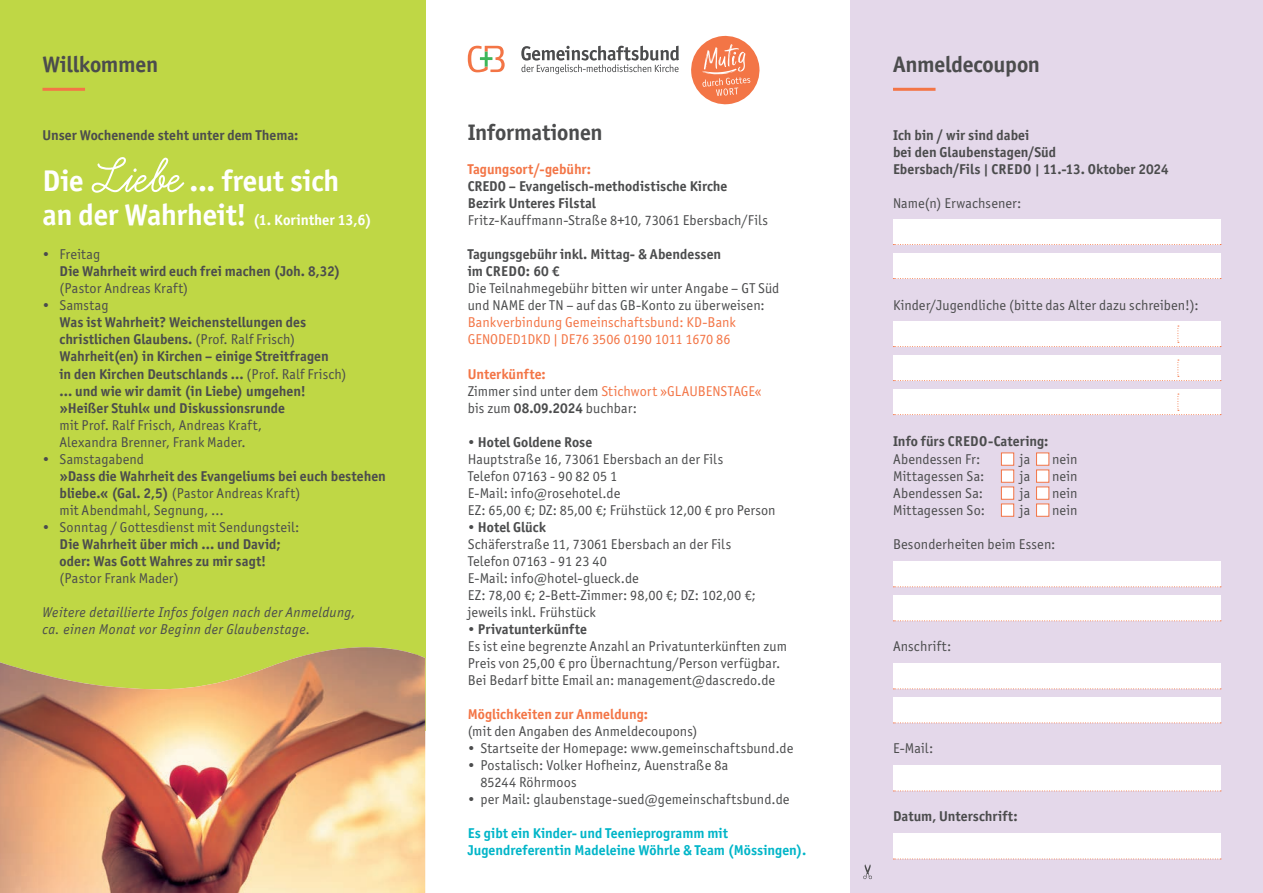
<style>
.page{position:relative;width:1263px;height:893px;background:#fff}
.page>*{position:absolute;margin:0;border:0;box-sizing:border-box;transform-origin:0 0}
.t1{font:700 30px "Officina Sans ITC Std";letter-spacing:-.01em;color:#fff}
.t2{font:700 22.5px "Officina Sans ITC Std";letter-spacing:-.01em;color:#4b4c4d}
.t3{font:700 15px "Officina Sans ITC Std";color:#fff}
.t4{font:14.25px/17px "Officina Sans ITC Std";letter-spacing:.01em;color:#4b4c4d}
.t5{font:700 14.25px/17px "Officina Sans ITC Std";color:#4b4c4d}
.t6{font:italic 14.25px/17px "Officina Sans ITC Std";letter-spacing:.03em;color:#4b4c4d}
.t7{font:700 14.25px/17px "Officina Sans ITC Std";color:#00b5c8}
.t8{font:14.25px/17px "Officina Sans ITC Std";letter-spacing:.005em;color:#f37546}
.t9{font:700 14.25px "Officina Sans ITC Std";color:#f37546}
.s1{font-family:"Learning Curve";font-size:52.5px}
.s2{font-size:30px}
.s3{font-weight:400}
.s4{font-weight:700;color:#f37546}
.s5{color:#f37546}
.s6{font-weight:700}
</style>
<div class="page">
<div style="left:850px;top:0;width:413px;height:893px;background:#e4d8ea"></div>
<div style="left:893px;top:219px;width:327px;height:25px;background:#fff"></div>
<div style="left:893px;top:253px;width:327px;height:26px;background:#fff"></div>
<div style="left:893px;top:355px;width:327px;height:26px;background:#fff"></div>
<div style="left:893px;top:389px;width:327px;height:26px;background:#fff"></div>
<div style="left:893px;top:561px;width:327px;height:26px;background:#fff"></div>
<div style="left:893px;top:595px;width:327px;height:26px;background:#fff"></div>
<div style="left:893px;top:663px;width:327px;height:26px;background:#fff"></div>
<div style="left:893px;top:697px;width:327px;height:26px;background:#fff"></div>
<div style="left:893px;top:765px;width:327px;height:26px;background:#fff"></div>
<div style="left:893px;top:833px;width:327px;height:26px;background:#fff"></div>
<div style="left:893px;top:321px;width:327px;height:26px;background:#fff"></div>
<div style="left:0;top:0;width:425px;height:730px;background:#bfd745"></div>
<hr style="left:43px;top:88px;width:42px;height:3px;background:#f37546">
<div style="left:1001px;top:453px;width:13px;height:13px;background:#fff;border:1px solid #f37546"></div>
<div style="left:1036px;top:453px;width:13px;height:13px;background:#fff;border:1px solid #f37546"></div>
<div style="left:1001px;top:470px;width:13px;height:13px;background:#fff;border:1px solid #f37546"></div>
<div style="left:1036px;top:470px;width:13px;height:13px;background:#fff;border:1px solid #f37546"></div>
<div style="left:1001px;top:487px;width:13px;height:13px;background:#fff;border:1px solid #f37546"></div>
<div style="left:1036px;top:487px;width:13px;height:13px;background:#fff;border:1px solid #f37546"></div>
<div style="left:1001px;top:504px;width:13px;height:13px;background:#fff;border:1px solid #f37546"></div>
<div style="left:1036px;top:504px;width:13px;height:13px;background:#fff;border:1px solid #f37546"></div>
<hr style="left:893px;top:88px;width:42px;height:3px;background:#f37546">
<svg style="left:468px;top:46px;width:37px;height:26px"></svg>
<svg style="left:521px;top:46px;width:158px;height:28px"></svg>
<img style="left:0;top:692px;width:425px;height:201px">
<img style="left:0;top:647px;width:425px;height:45px">
<svg style="left:893px;top:244px;width:328px;height:1px"></svg>
<svg style="left:893px;top:278px;width:328px;height:1px"></svg>
<svg style="left:893px;top:620px;width:328px;height:1px"></svg>
<svg style="left:893px;top:586px;width:328px;height:1px"></svg>
<svg style="left:893px;top:688px;width:328px;height:1px"></svg>
<svg style="left:893px;top:722px;width:328px;height:1px"></svg>
<svg style="left:893px;top:790px;width:328px;height:1px"></svg>
<svg style="left:893px;top:859px;width:328px;height:1px"></svg>
<svg style="left:863px;top:864px;width:9px;height:15px"></svg>
<svg style="left:893px;top:326px;width:328px;height:21px"></svg>
<svg style="left:893px;top:360px;width:328px;height:21px"></svg>
<svg style="left:893px;top:394px;width:328px;height:21px"></svg>
<svg style="left:691px;top:35px;width:69px;height:70px"></svg>
<h2 class="t2" style="left:43px;top:51px;width:117px">Willkommen</h2>
<p class="t5" style="left:43px;top:127px;width:257px">Unser Wochenende steht unter dem Thema:</p>
<h1 class="t1" style="left:43px;top:163px;width:298px">Die <span class="s1">Liebe</span> ... freut sich</h1>
<p class="t3" style="left:43px;top:211px;width:331px"><span class="s2">an der Wahrheit!</span> (1. Korinther 13,6)</p>
<p class="t4" style="left:43px;top:246px;width:59px">• Freitag</p>
<p class="t5" style="left:60px;top:263px;width:283px">Die Wahrheit wird euch frei machen (Joh. 8,32)</p>
<p class="t4" style="left:60px;top:280px;width:130px">(Pastor Andreas Kraft)</p>
<p class="t5" style="left:60px;top:297px;width:288px;text-indent:-17px">• <span class="s3">Samstag<br></span>Was ist Wahrheit? Weichenstellungen des christlichen Glaubens. <span class="s3">(Prof. Ralf Frisch)<br></span>Wahrheit(en) in Kirchen – einige Streitfragen<br>in den Kirchen Deutschlands ... <span class="s3">(Prof. Ralf Frisch) </span>... und wie wir damit (in Liebe) umgehen! »Heißer Stuhl« und Diskussionsrunde</p>
<p class="t4" style="left:60px;top:416px;width:204px">mit Prof. Ralf Frisch, Andreas Kraft,<br>Alexandra Brenner, Frank Mader.</p>
<p class="t5" style="left:60px;top:450px;width:328px;text-indent:-17px">• <span class="s3">Samstagabend<br></span>»Dass die Wahrheit des Evangeliums bei euch bestehen bliebe.« (Gal. 2,5) <span class="s3">(Pastor Andreas Kraft)<br>mit Abendmahl, Segnung, …</span></p>
<p class="t4" style="left:43px;top:518px;width:258px">• Sonntag / Gottesdienst mit Sendungsteil:</p>
<p class="t5" style="left:60px;top:535px;width:223px">Die Wahrheit über mich ... und David; oder: Was Gott Wahres zu mir sagt!</p>
<p class="t4" style="left:60px;top:569px;width:121px">(Pastor Frank Mader)</p>
<p class="t6" style="left:43px;top:603px;width:315px">Weitere detaillierte Infos folgen nach der Anmeldung, ca. einen Monat vor Beginn der Glaubenstage.</p>
<h2 class="t2" style="left:468px;top:119px;width:136px">Informationen</h2>
<p class="t9" style="left:468px;top:161px;width:125px">Tagungsort/-gebühr:</p>
<p class="t5" style="left:468px;top:178px;width:261px">CREDO – Evangelisch-methodistische Kirche<br>Bezirk Unteres Filstal</p>
<p class="t4" style="left:468px;top:212px;width:302px">Fritz-Kauffmann-Straße 8+10, 73061 Ebersbach/Fils</p>
<p class="t5" style="left:468px;top:246px;width:255px">Tagungsgebühr inkl. Mittag- &amp; Abendessen im CREDO: 60 €</p>
<p class="t4" style="left:468px;top:280px;width:313px">Die Teilnahmegebühr bitten wir unter Angabe – GT Süd und NAME der TN – auf das GB-Konto zu überweisen:</p>
<p class="t8" style="left:468px;top:314px;width:270px">Bankverbindung Gemeinschaftsbund: KD-Bank<br>GENODED1DKD | DE76 3506 0190 1011 1670 86</p>
<p class="t4" style="left:468px;top:365px;width:296px"><span class="s4">Unterkünfte:<br></span>Zimmer sind unter dem <span class="s5">Stichwort »GLAUBENSTAGE« </span>bis zum <span class="s6">08.09.2024</span> buchbar:</p>
<p class="t4" style="left:468px;top:433px;width:309px">• <span class="s6">Hotel Goldene Rose<br></span>Hauptstraße 16, 73061 Ebersbach an der Fils<br>Telefon 07163 - 90 82 05 1<br>E-Mail: info@rosehotel.de<br>EZ: 65,00 €; DZ: 85,00 €; Frühstück 12,00 € pro Person</p>
<p class="t4" style="left:468px;top:518px;width:290px">• <span class="s6">Hotel Glück<br></span>Schäferstraße 11, 73061 Ebersbach an der Fils<br>Telefon 07163 - 91 23 40<br>E-Mail: info@hotel-glueck.de<br>EZ: 78,00 €; 2-Bett-Zimmer: 98,00 €; DZ: 102,00 €; jeweils inkl. Frühstück</p>
<p class="t4" style="left:468px;top:620px;width:321px">• <span class="s6">Privatunterkünfte<br></span>Es ist eine begrenzte Anzahl an Privatunterkünften zum Preis von 25,00 € pro Übernachtung/Person verfügbar.<br>Bei Bedarf bitte Email an: management@dascredo.de</p>
<p class="t9" style="left:468px;top:705px;width:182px">Möglichkeiten zur Anmeldung:</p>
<p class="t4" style="left:468px;top:722px;width:231px">(mit den Angaben des Anmeldecoupons)</p>
<p class="t4" style="left:468px;top:739px;width:327px">• Startseite der Homepage: www.gemeinschaftsbund.de</p>
<p class="t4" style="left:480px;top:756px;width:249px;text-indent:-13px">• Postalisch: Volker Hofheinz, Auenstraße 8a<br>85244 Röhrmoos</p>
<p class="t4" style="left:468px;top:790px;width:323px">• per Mail: glaubenstage-sued@gemeinschaftsbund.de</p>
<p class="t7" style="left:468px;top:824px;width:340px">Es gibt ein Kinder- und Teenieprogramm mit<br>Jugendreferentin Madeleine Wöhrle &amp; Team (Mössingen).</p>
<h2 class="t2" style="left:893px;top:51px;width:148px">Anmeldecoupon</h2>
<p class="t5" style="left:893px;top:127px;width:277px">Ich bin / wir sind dabei<br>bei den Glaubenstagen/Süd<br>Ebersbach/Fils | CREDO | 11.-13. Oktober 2024</p>
<p class="t4" style="left:893px;top:195px;width:130px">Name(n) Erwachsener:</p>
<p class="t4" style="left:893px;top:297px;width:307px">Kinder/Jugendliche (bitte das Alter dazu schreiben!):</p>
<p class="t5" style="left:893px;top:433px;width:157px">Info fürs CREDO-Catering:</p>
<p class="t4" style="left:893px;top:450px;width:89px">Abendessen Fr:</p>
<p class="t4" style="left:1020px;top:450px;width:12px">ja</p>
<p class="t4" style="left:1052px;top:450px;width:27px">nein</p>
<p class="t4" style="left:893px;top:467px;width:93px">Mittagessen Sa:</p>
<p class="t4" style="left:1020px;top:467px;width:12px">ja</p>
<p class="t4" style="left:1052px;top:467px;width:27px">nein</p>
<p class="t4" style="left:893px;top:484px;width:92px">Abendessen Sa:</p>
<p class="t4" style="left:1020px;top:484px;width:12px">ja</p>
<p class="t4" style="left:1052px;top:484px;width:27px">nein</p>
<p class="t4" style="left:893px;top:501px;width:93px">Mittagessen So:</p>
<p class="t4" style="left:1020px;top:501px;width:12px">ja</p>
<p class="t4" style="left:1052px;top:501px;width:27px">nein</p>
<p class="t4" style="left:893px;top:535px;width:164px">Besonderheiten beim Essen:</p>
<p class="t4" style="left:893px;top:637px;width:60px">Anschrift:</p>
<p class="t4" style="left:893px;top:739px;width:42px">E-Mail:</p>
<p class="t5" style="left:893px;top:807px;width:126px">Datum, Unterschrift:</p>
</div>
